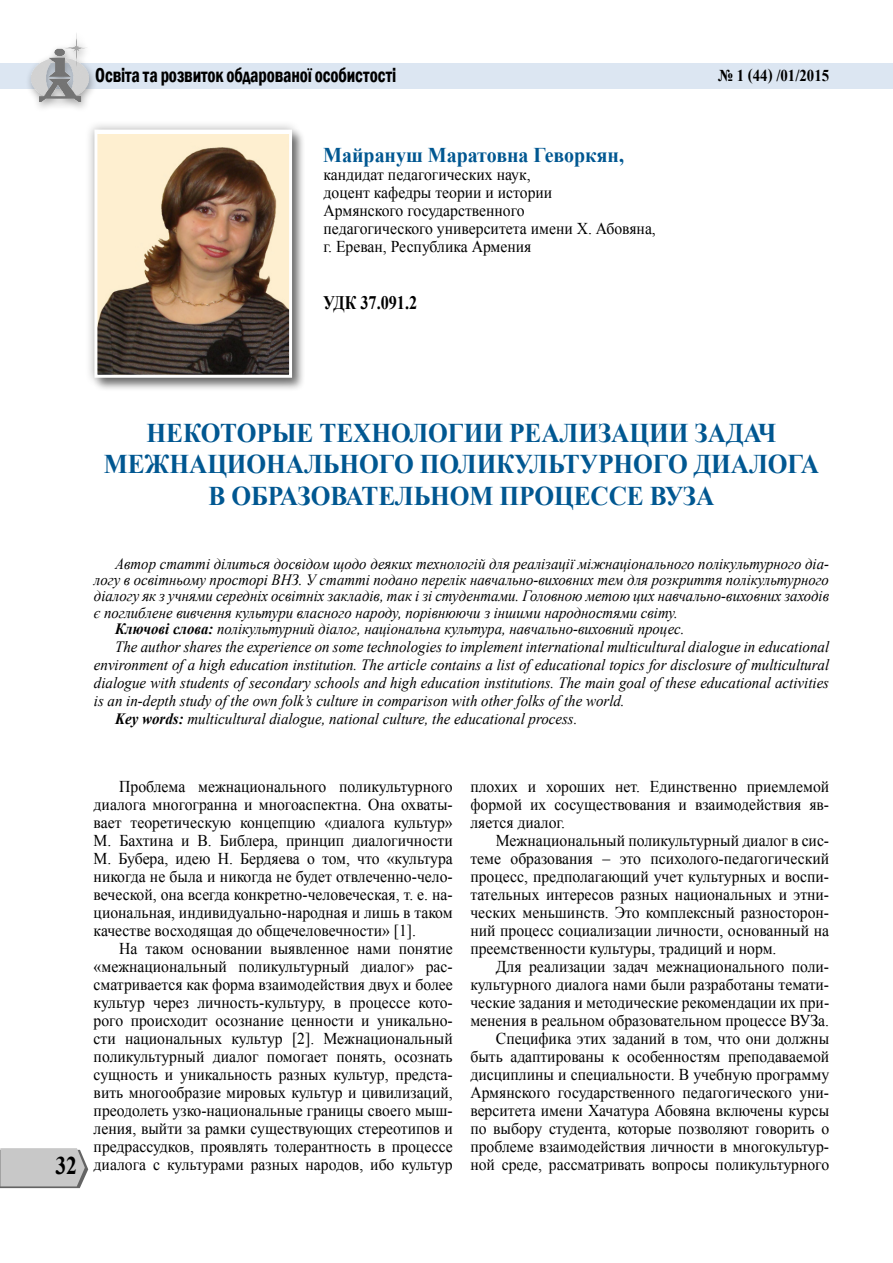
<style>
.page{position:relative;width:893px;height:1263px;background:#fff}
.page>*{position:absolute;margin:0;border:0;box-sizing:border-box;transform-origin:0 0}
.t1{font:700 27px/31.5px "Times New Roman";letter-spacing:-.005em;color:#005791;text-align:center;scale:.94 1}
.t2{font:700 25.5px "Times New Roman";color:#000;scale:.85 1}
.t3{font:700 21px "Times New Roman";color:#005791;scale:.95 1}
.t4{font:600 condensed 20.7px "Franklin Gothic";letter-spacing:-.01em;color:#000;scale:.86 1}
.t5{font:700 19.05px "Times New Roman";color:#000;scale:.85 1}
.t6{font:16.5px/18px "Times New Roman";color:#000;text-align:justify;scale:.95 1}
.t7{font:700 16.5px "Times New Roman";color:#000;scale:.9 1}
.t8{font:italic 15.75px "Times New Roman";color:#000;scale:.95 1}
.t9{font:italic 15.75px "Times New Roman";color:#000;scale:.94 1}
.s1{font-weight:700}
</style>
<div class="page">
<div style="left:1px;top:63px;width:892px;height:26px;background:#dce6f2"></div>
<svg style="left:0;top:1148px;width:88px;height:40px"></svg>
<div style="left:25px;top:30px;width:73px;height:83px;background:#000;opacity:.37"></div>
<img style="left:31px;top:32px;width:57px;height:69px">
<div style="left:92px;top:127px;width:214px;height:265px;background:#000;opacity:.5"></div>
<div style="left:85px;top:120px;width:217px;height:267px;background:#000;opacity:.3"></div>
<img style="left:98px;top:134px;width:190px;height:240px">
<div style="left:94px;top:130px;width:198px;height:248px;border:3px solid #fff"></div>
<p class="t4" style="left:95px;top:61px;width:351px">Освіта та розвиток обдарованої особистості</p>
<p class="t7" style="left:718px;top:64px;width:125px">№ 1 (44) /01/2015</p>
<p class="t3" style="left:323px;top:140px;width:318px">Майрануш Маратовна Геворкян,</p>
<p class="t6" style="left:324px;top:165px;width:351px;text-align:left">кандидат педагогических наук,<br>доцент кафедры теории и истории<br>Армянского государственного<br>педагогического университета имени Х. Абовяна, г. Ереван, Республика Армения</p>
<p class="t5" style="left:323px;top:290px;width:112px">УДК 37.091.2</p>
<h1 class="t1" style="left:104px;top:416px;width:762px">НЕКОТОРЫЕ ТЕХНОЛОГИИ РЕАЛИЗАЦИИ ЗАДАЧ<br>МЕЖНАЦИОНАЛЬНОГО ПОЛИКУЛЬТУРНОГО ДИАЛОГА<br>В ОБРАЗОВАТЕЛЬНОМ ПРОЦЕССЕ ВУЗА</h1>
<p class="t9" style="left:115px;top:553px;width:761px">Автор статті ділиться досвідом щодо деяких технологій для реалізації міжнаціонального полікультурного діа-</p>
<p class="t9" style="left:94px;top:569px;width:783px">логу в освітньому просторі ВНЗ. У статті подано перелік навчально-виховних тем для розкриття полікультурного</p>
<p class="t9" style="left:94px;top:585px;width:784px">діалогу як з учнями середніх освітніх закладів, так і зі студентами. Головною метою цих навчально-виховних заходів</p>
<p class="t9" style="left:94px;top:601px;width:623px">є поглиблене вивчення культури власного народу, порівнюючи з іншими народностями світу.</p>
<p class="t9" style="left:115px;top:618px;width:607px"><span class="s1">Ключові слова:</span> полікультурний діалог, національна культура, навчально-виховний процес.</p>
<p class="t8" style="left:115px;top:636px;width:753px">The author shares the experience on some technologies to implement international multicultural dialogue in educational</p>
<p class="t8" style="left:94px;top:654px;width:776px">environment of a high education institution. The article contains a list of educational topics for disclosure of multicultural</p>
<p class="t8" style="left:94px;top:672px;width:775px">dialogue with students of secondary schools and high education institutions. The main goal of these educational activities</p>
<p class="t8" style="left:94px;top:690px;width:560px">is an in-depth study of the own folk’s culture in comparison with other folks of the world.</p>
<p class="t8" style="left:115px;top:708px;width:488px"><span class="s1">Key words:</span> multicultural dialogue, national culture, the educational process.</p>
<h2 class="t2" style="left:55px;top:1148px;width:27px">32</h2>
<p class="t6" style="left:94px;top:777px;width:380px;text-indent:26px">Проблема межнационального поликультурного диалога многогранна и многоаспектна. Она охваты&shy;вает теоретическую концепцию «диалога культур» М. Бахтина и В. Библера, принцип диалогичности М. Бубера, идею Н. Бердяева о том, что «культура никогда не была и никогда не будет отвлеченно-чело&shy;веческой, она всегда конкретно-человеческая, т. е. на&shy;циональная, индивидуально-народная и лишь в таком качестве восходящая до общечеловечности» [1].</p>
<p class="t6" style="left:94px;top:939px;width:380px;text-indent:26px">На таком основании выявленное нами понятие «межнациональный поликультурный диалог» рас&shy;сматривается как форма взаимодействия двух и более культур через личность-культуру, в процессе кото&shy;рого происходит осознание ценности и уникально&shy;сти национальных культур [2]. Межнациональный поликультурный диалог помогает понять, осознать сущность и уникальность разных культур, предста&shy;вить многообразие мировых культур и цивилизаций, преодолеть узко-национальные границы своего мыш&shy;ления, выйти за рамки существующих стереотипов и предрассудков, проявлять толерантность в процессе диалога с культурами разных народов, ибо культур</p>
<p class="t6" style="left:470px;top:777px;width:379px">плохих и хороших нет. Единственно приемлемой формой их сосуществования и взаимодействия яв&shy;ляется диалог.</p>
<p class="t6" style="left:470px;top:831px;width:379px;text-indent:26px">Межнациональный поликультурный диалог в сис&shy;теме образования – это психолого-педагогический процесс, предполагающий учет культурных и воспи&shy;тательных интересов разных национальных и этни&shy;ческих меньшинств. Это комплексный разносторон&shy;ний процесс социализации личности, основанный на преемственности культуры, традиций и норм.</p>
<p class="t6" style="left:470px;top:957px;width:379px;text-align:right">Для реализации задач межнационального поли&shy;культурного диалога нами были разработаны темати&shy;ческие задания и методические рекомендации их при&shy;менения в реальном образовательном процессе ВУЗа.<br>Специфика этих заданий в том, что они должны быть адаптированы к особенностям преподаваемой дисциплины и специальности. В учебную программу Армянского государственного педагогического уни&shy;верситета имени Хачатура Абовяна включены курсы по выбору студента, которые позволяют говорить о проблеме взаимодействия личности в многокультур&shy;ной среде, рассматривать вопросы поликультурного</p>
</div>
